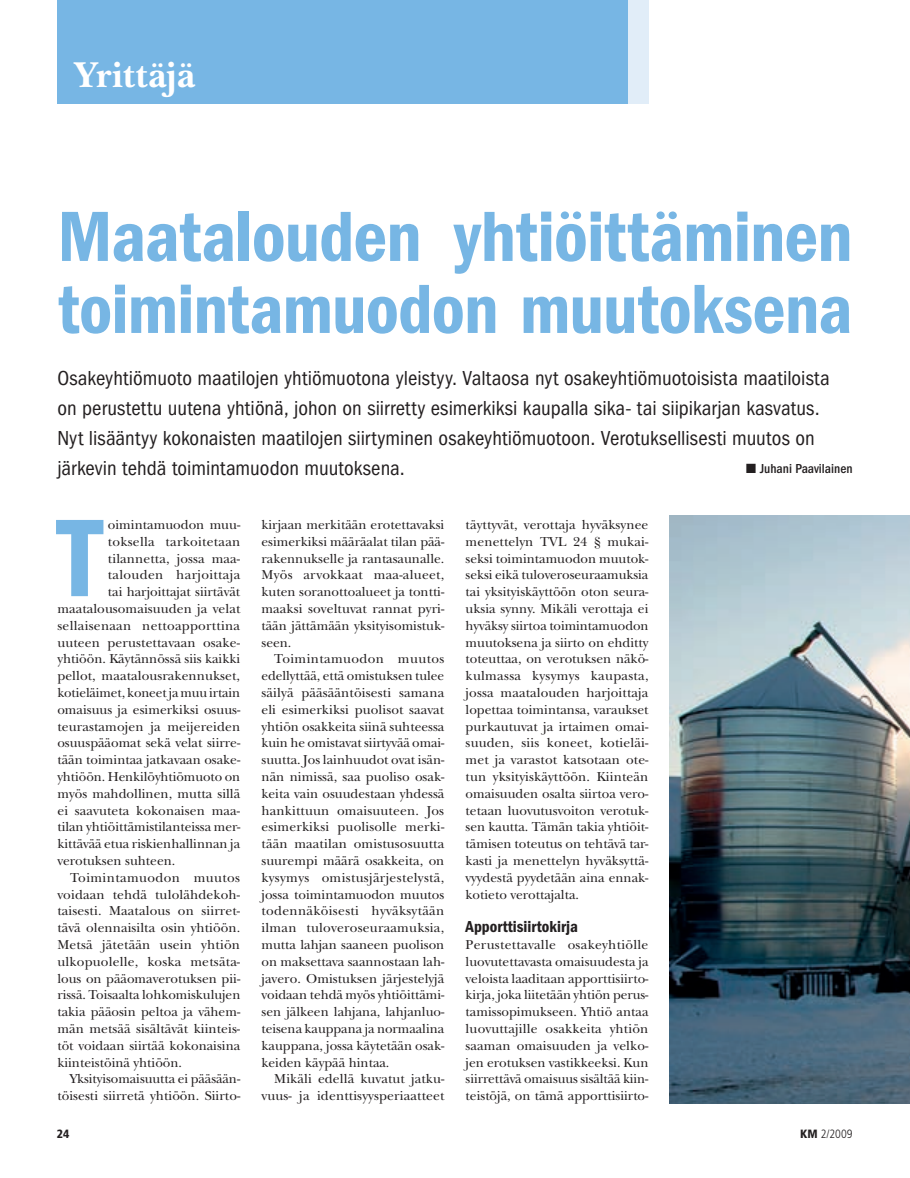
<style>
.page{position:relative;width:910px;height:1178px;background:#fff}
.page>*{position:absolute;margin:0;border:0;box-sizing:border-box;transform-origin:0 0}
.t1{font:114.3px "ITC Franklin Gothic Std Dm Cd";color:#77b6e4}
.t2{font:73.5px "ITC Franklin Gothic Std Dm Cd";letter-spacing:-.01em;color:#77b6e4}
.t3{font:72px "ITC Franklin Gothic Std Dm Cd";letter-spacing:-.01em;color:#77b6e4}
.t4{font:700 37.5px "New Baskerville Std";color:#fff}
.t5{font:condensed 21px/30px "ITC Franklin Gothic Std";letter-spacing:.005em;color:#231f20}
.t6{font:16.5px "ITC Franklin Gothic Std Dm Cd";color:#231f20}
.t7{font:13.5px/16.8px "New Baskerville Std";color:#231f20;text-align:justify}
.t8{font:13.5px "New Baskerville Std";letter-spacing:.025em;color:#231f20}
.t9{font:13.5px "New Baskerville Std";letter-spacing:.02em;color:#231f20}
.t10{font:13.5px "New Baskerville Std";letter-spacing:.03em;color:#231f20}
.t11{font:500 condensed 13.5px "ITC Franklin Gothic Std";color:#231f20}
.t12{font:300 condensed 12px "Frutiger LT Std";color:#231f20}
.t13{font:900 condensed 12px "Frutiger LT Std";color:#231f20}
.s1{font-weight:900}
</style>
<div class="page">
<img style="left:670px;top:515px;width:240px;height:588px">
<div style="left:376px;top:0;width:272px;height:104px;background:#e1edf8"></div>
<div style="left:57px;top:0;width:571px;height:104px;background:#77b6e4"></div>
<p class="t4" style="left:74px;top:53px;width:122px">Yrittäjä</p>
<p class="t2" style="left:57px;top:195px;width:796px">Maatalouden yhtiöittäminen</p>
<p class="t3" style="left:57px;top:268px;width:797px">toimintamuodon muutoksena</p>
<p class="t5" style="left:57px;top:363px;width:774px">Osakeyhtiömuoto maatilojen yhtiömuotona yleistyy. Valtaosa nyt osakeyhtiömuotoisista maatiloista on perustettu uutena yhtiönä, johon on siirretty esimerkiksi kaupalla sika- tai siipikarjan kasvatus.<br>Nyt lisääntyy kokonaisten maatilojen siirtyminen osakeyhtiömuotoon. Verotuksellisesti muutos on järkevin tehdä toimintamuodon muutoksena.</p>
<p class="t11" style="left:760px;top:461px;width:94px">Juhani Paavilainen</p>
<p class="t1" style="left:57px;top:493px;width:46px">T</p>
<p class="t7" style="left:108px;top:516px;width:134px">oimintamuodon muu-</p>
<p class="t9" style="left:108px;top:533px;width:134px">toksella tarkoitetaan</p>
<p class="t7" style="left:108px;top:550px;width:134px">tilannetta, jossa maa-</p>
<p class="t8" style="left:108px;top:567px;width:134px">talouden harjoittaja</p>
<p class="t7" style="left:108px;top:583px;width:134px">tai harjoittajat siirtävät</p>
<p class="t7" style="left:57px;top:600px;width:184px">maatalousomaisuuden ja velat</p>
<p class="t9" style="left:57px;top:617px;width:184px">sellaisenaan nettoapporttina</p>
<p class="t7" style="left:57px;top:634px;width:184px">uuteen perustettavaan osake-</p>
<p class="t7" style="left:57px;top:651px;width:184px">yhtiöön. Käytännössä siis kaikki</p>
<p class="t7" style="left:57px;top:667px;width:184px">pellot, maatalousrakennukset,</p>
<p class="t7" style="left:57px;top:684px;width:184px">kotieläimet, koneet ja muu irtain</p>
<p class="t7" style="left:57px;top:701px;width:184px">omaisuus ja esimerkiksi osuus-</p>
<p class="t7" style="left:57px;top:718px;width:184px">teurastamojen ja meijereiden</p>
<p class="t7" style="left:57px;top:735px;width:184px">osuuspääomat sekä velat siirre-</p>
<p class="t7" style="left:57px;top:751px;width:184px">tään toimintaa jatkavaan osake-</p>
<p class="t7" style="left:57px;top:768px;width:184px">yhtiöön. Henkilöyhtiömuoto on</p>
<p class="t7" style="left:57px;top:785px;width:184px">myös mahdollinen, mutta sillä</p>
<p class="t7" style="left:57px;top:802px;width:184px">ei saavuteta kokonaisen maa-</p>
<p class="t7" style="left:57px;top:819px;width:184px">tilan yhtiöittämistilanteissa mer-</p>
<p class="t7" style="left:57px;top:835px;width:184px">kittävää etua riskienhallinnan ja</p>
<p class="t7" style="left:57px;top:852px;width:119px">verotuksen suhteen.</p>
<p class="t10" style="left:70px;top:869px;width:172px">Toimintamuodon muutos</p>
<p class="t7" style="left:57px;top:886px;width:184px">voidaan tehdä tulolähdekoh-</p>
<p class="t7" style="left:57px;top:903px;width:184px">taisesti. Maatalous on siirret-</p>
<p class="t7" style="left:57px;top:919px;width:184px">tävä olennaisilta osin yhtiöön.</p>
<p class="t7" style="left:57px;top:936px;width:184px">Metsä jätetään usein yhtiön</p>
<p class="t7" style="left:57px;top:953px;width:184px">ulkopuolelle, koska metsäta-</p>
<p class="t7" style="left:57px;top:970px;width:184px">lous on pääomaverotuksen pii-</p>
<p class="t7" style="left:57px;top:987px;width:184px">rissä. Toisaalta lohkomiskulujen</p>
<p class="t7" style="left:57px;top:1003px;width:184px">takia pääosin peltoa ja vähem-</p>
<p class="t7" style="left:57px;top:1020px;width:184px">män metsää sisältävät kiinteis-</p>
<p class="t7" style="left:57px;top:1037px;width:184px">töt voidaan siirtää kokonaisina</p>
<p class="t7" style="left:57px;top:1054px;width:126px">kiinteistöinä yhtiöön.</p>
<p class="t7" style="left:70px;top:1071px;width:172px">Yksityisomaisuutta ei pääsään-</p>
<p class="t7" style="left:57px;top:1087px;width:184px">töisesti siirretä yhtiöön. Siirto-</p>
<p class="t7" style="left:261px;top:516px;width:184px">kirjaan merkitään erotettavaksi</p>
<p class="t7" style="left:261px;top:533px;width:184px">esimerkiksi määräalat tilan pää-</p>
<p class="t7" style="left:261px;top:550px;width:184px">rakennukselle ja rantasaunalle.</p>
<p class="t9" style="left:261px;top:567px;width:184px">Myös arvokkaat maa-alueet,</p>
<p class="t7" style="left:261px;top:583px;width:184px">kuten soranottoalueet ja tontti-</p>
<p class="t7" style="left:261px;top:600px;width:184px">maaksi soveltuvat rannat pyri-</p>
<p class="t7" style="left:261px;top:617px;width:184px">tään jättämään yksityisomistuk-</p>
<p class="t7" style="left:261px;top:634px;width:31px">seen.</p>
<p class="t10" style="left:274px;top:651px;width:172px">Toimintamuodon muutos</p>
<p class="t7" style="left:261px;top:667px;width:184px">edellyttää, että omistuksen tulee</p>
<p class="t7" style="left:261px;top:684px;width:184px">säilyä pääsääntöisesti samana</p>
<p class="t7" style="left:261px;top:701px;width:184px">eli esimerkiksi puolisot saavat</p>
<p class="t7" style="left:261px;top:718px;width:184px">yhtiön osakkeita siinä suhteessa</p>
<p class="t7" style="left:261px;top:735px;width:184px">kuin he omistavat siirtyvää omai-</p>
<p class="t7" style="left:261px;top:751px;width:184px">suutta. Jos lainhuudot ovat isän-</p>
<p class="t7" style="left:261px;top:768px;width:184px">nän nimissä, saa puoliso osak-</p>
<p class="t7" style="left:261px;top:785px;width:184px">keita vain osuudestaan yhdessä</p>
<p class="t7" style="left:261px;top:802px;width:184px">hankittuun omaisuuteen. Jos</p>
<p class="t7" style="left:261px;top:819px;width:184px">esimerkiksi puolisolle merki-</p>
<p class="t7" style="left:261px;top:835px;width:184px">tään maatilan omistusosuutta</p>
<p class="t7" style="left:261px;top:852px;width:184px">suurempi määrä osakkeita, on</p>
<p class="t8" style="left:261px;top:869px;width:184px">kysymys omistusjärjestelystä,</p>
<p class="t7" style="left:261px;top:886px;width:184px">jossa toimintamuodon muutos</p>
<p class="t8" style="left:261px;top:903px;width:184px">todennäköisesti hyväksytään</p>
<p class="t7" style="left:261px;top:919px;width:184px">ilman tuloveroseuraamuksia,</p>
<p class="t7" style="left:261px;top:936px;width:184px">mutta lahjan saaneen puolison</p>
<p class="t7" style="left:261px;top:953px;width:184px">on maksettava saannostaan lah-</p>
<p class="t7" style="left:261px;top:970px;width:184px">javero. Omistuksen järjestelyjä</p>
<p class="t7" style="left:261px;top:987px;width:184px">voidaan tehdä myös yhtiöittämi-</p>
<p class="t7" style="left:261px;top:1003px;width:184px">sen jälkeen lahjana, lahjanluo-</p>
<p class="t7" style="left:261px;top:1020px;width:184px">teisena kauppana ja normaalina</p>
<p class="t7" style="left:261px;top:1037px;width:184px">kauppana, jossa käytetään osak-</p>
<p class="t7" style="left:261px;top:1054px;width:129px">keiden käypää hintaa.</p>
<p class="t7" style="left:274px;top:1071px;width:172px">Mikäli edellä kuvatut jatku-</p>
<p class="t7" style="left:262px;top:1087px;width:184px">vuus- ja identtisyysperiaatteet</p>
<p class="t7" style="left:466px;top:516px;width:184px">täyttyvät, verottaja hyväksynee menettelyn TVL 24 § mukai&shy;seksi toimintamuodon muutok&shy;seksi eikä tuloveroseuraamuksia tai yksityiskäyttöön oton seura&shy;uksia synny. Mikäli verottaja ei hyväksy siirtoa toimintamuodon muutoksena ja siirto on ehditty toteuttaa, on verotuksen näkö&shy;kulmassa kysymys kaupasta, jossa maatalouden harjoittaja lopettaa toimintansa, varaukset purkautuvat ja irtaimen omai&shy;suuden, siis koneet, kotieläi&shy;met ja varastot katsotaan ote&shy;tun yksityiskäyttöön. Kiinteän omaisuuden osalta siirtoa vero&shy;tetaan luovutusvoiton verotuk&shy;sen kautta. Tämän takia yhtiöit&shy;tämisen toteutus on tehtävä tar&shy;kasti ja menettelyn hyväksyttä&shy;vyydestä pyydetään aina ennak&shy;kotieto verottajalta.</p>
<p class="t6" style="left:466px;top:917px;width:114px">Apporttisiirtokirja</p>
<p class="t7" style="left:466px;top:936px;width:184px">Perustettavalle osakeyhtiölle luovutettavasta omaisuudesta ja veloista laaditaan apporttisiirto&shy;kirja, joka liitetään yhtiön perus&shy;tamissopimukseen. Yhtiö antaa luovuttajille osakkeita yhtiön saaman omaisuuden ja velko&shy;jen erotuksen vastikkeeksi. Kun siirrettävä omaisuus sisältää kiin&shy;teistöjä, on tämä apporttisiirto-</p>
<p class="t13" style="left:57px;top:1127px;width:14px">24</p>
<p class="t12" style="left:800px;top:1127px;width:54px"><span class="s1">KM</span> 2/2009</p>
</div>
